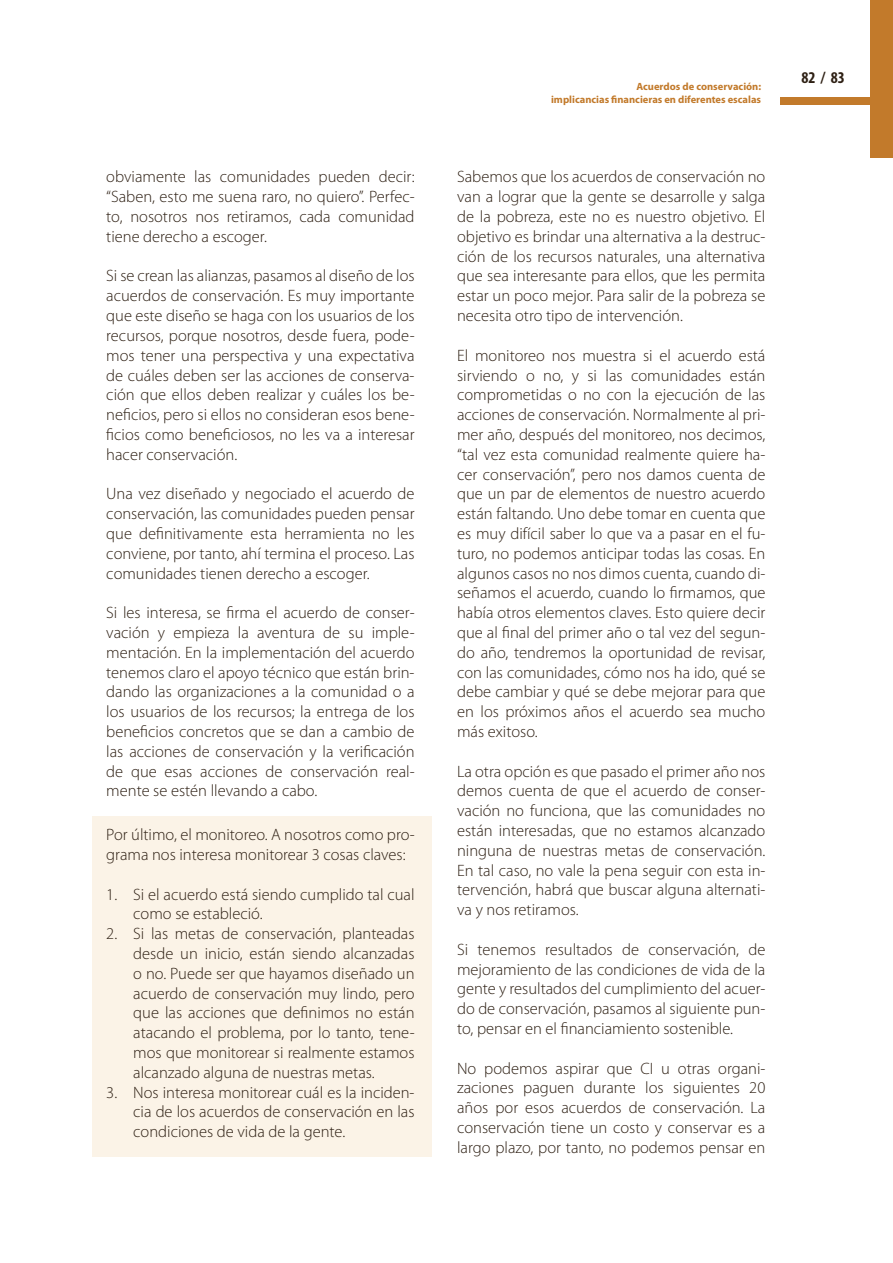
<style>
.page{position:relative;width:893px;height:1263px;background:#fff}
.page>*{position:absolute;margin:0;border:0;box-sizing:border-box;transform-origin:0 0}
.t1{font:300 16.5px/19.8px "Myriad Pro";color:#2e2014;text-align:justify}
.t2{font:700 condensed 16.5px "Myriad";color:#2e2014}
.t3{font:700 10.5px/12.6px "Myriad Pro";color:#c27a2b;text-align:right}
</style>
<div class="page">
<div style="left:781px;top:98px;width:112px;height:7px;background:#c27a2b"></div>
<div style="left:870px;top:0;width:23px;height:157px;background:#c27a2b"></div>
<div style="left:92px;top:816px;width:340px;height:341px;background:#fbf3e7"></div>
<p class="t1" style="left:106px;top:167px;width:310px">obviamente las comunidades pueden decir: “Saben, esto me suena raro, no quiero”. Perfec&shy;to, nosotros nos retiramos, cada comunidad tiene derecho a escoger.</p>
<p class="t1" style="left:106px;top:266px;width:310px">Si se crean las alianzas, pasamos al diseño de los acuerdos de conservación. Es muy importante que este diseño se haga con los usuarios de los recursos, porque nosotros, desde fuera, pode&shy;mos tener una perspectiva y una expectativa de cuáles deben ser las acciones de conserva&shy;ción que ellos deben realizar y cuáles los be&shy;neficios, pero si ellos no consideran esos bene&shy;ficios como beneficiosos, no les va a interesar hacer conservación.</p>
<p class="t1" style="left:106px;top:484px;width:310px">Una vez diseñado y negociado el acuerdo de conservación, las comunidades pueden pensar que definitivamente esta herramienta no les conviene, por tanto, ahí termina el proceso. Las comunidades tienen derecho a escoger.</p>
<p class="t1" style="left:106px;top:603px;width:310px">Si les interesa, se firma el acuerdo de conser&shy;vación y empieza la aventura de su imple&shy;mentación. En la implementación del acuerdo tenemos claro el apoyo técnico que están brin&shy;dando las organizaciones a la comunidad o a los usuarios de los recursos; la entrega de los beneficios concretos que se dan a cambio de las acciones de conservación y la verificación de que esas acciones de conservación real&shy;mente se estén llevando a cabo.</p>
<p class="t1" style="left:106px;top:825px;width:310px">Por último, el monitoreo. A nosotros como pro&shy;grama nos interesa monitorear 3 cosas claves:</p>
<p class="t1" style="left:133px;top:884px;width:283px;text-indent:-27px">1. Si el acuerdo está siendo cumplido tal cual como se estableció.</p>
<p class="t1" style="left:133px;top:924px;width:283px;text-indent:-27px">2. Si las metas de conservación, planteadas desde un inicio, están siendo alcanzadas o no. Puede ser que hayamos diseñado un acuerdo de conservación muy lindo, pero que las acciones que definimos no están atacando el problema, por lo tanto, tene&shy;mos que monitorear si realmente estamos alcanzado alguna de nuestras metas.</p>
<p class="t1" style="left:133px;top:1082px;width:283px;text-indent:-27px">3. Nos interesa monitorear cuál es la inciden&shy;cia de los acuerdos de conservación en las condiciones de vida de la gente.</p>
<p class="t3" style="left:551px;top:80px;width:212px">Acuerdos de conservación:<br>implicancias financieras en diferentes escalas</p>
<p class="t1" style="left:457px;top:167px;width:310px">Sabemos que los acuerdos de conservación no van a lograr que la gente se desarrolle y salga de la pobreza, este no es nuestro objetivo. El objetivo es brindar una alternativa a la destruc&shy;ción de los recursos naturales, una alternativa que sea interesante para ellos, que les permita estar un poco mejor. Para salir de la pobreza se necesita otro tipo de intervención.</p>
<p class="t1" style="left:457px;top:346px;width:310px">El monitoreo nos muestra si el acuerdo está sirviendo o no, y si las comunidades están comprometidas o no con la ejecución de las acciones de conservación. Normalmente al pri&shy;mer año, después del monitoreo, nos decimos, “tal vez esta comunidad realmente quiere ha&shy;cer conservación”, pero nos damos cuenta de que un par de elementos de nuestro acuerdo están faltando. Uno debe tomar en cuenta que es muy difícil saber lo que va a pasar en el fu&shy;turo, no podemos anticipar todas las cosas. En algunos casos no nos dimos cuenta, cuando di&shy;señamos el acuerdo, cuando lo firmamos, que había otros elementos claves. Esto quiere decir que al final del primer año o tal vez del segun&shy;do año, tendremos la oportunidad de revisar, con las comunidades, cómo nos ha ido, qué se debe cambiar y qué se debe mejorar para que en los próximos años el acuerdo sea mucho más exitoso.</p>
<p class="t1" style="left:457px;top:761px;width:310px">La otra opción es que pasado el primer año nos demos cuenta de que el acuerdo de conser&shy;vación no funciona, que las comunidades no están interesadas, que no estamos alcanzado ninguna de nuestras metas de conservación.<br>En tal caso, no vale la pena seguir con esta in&shy;tervención, habrá que buscar alguna alternati&shy;va y nos retiramos.</p>
<p class="t1" style="left:457px;top:940px;width:310px">Si tenemos resultados de conservación, de mejoramiento de las condiciones de vida de la gente y resultados del cumplimiento del acuer&shy;do de conservación, pasamos al siguiente pun&shy;to, pensar en el financiamiento sostenible.</p>
<p class="t1" style="left:457px;top:1058px;width:310px">No podemos aspirar que CI u otras organi&shy;zaciones paguen durante los siguientes 20 años por esos acuerdos de conservación. La conservación tiene un costo y conservar es a largo plazo, por tanto, no podemos pensar en</p>
<p class="t2" style="left:801px;top:69px;width:45px">82 / 83</p>
</div>
